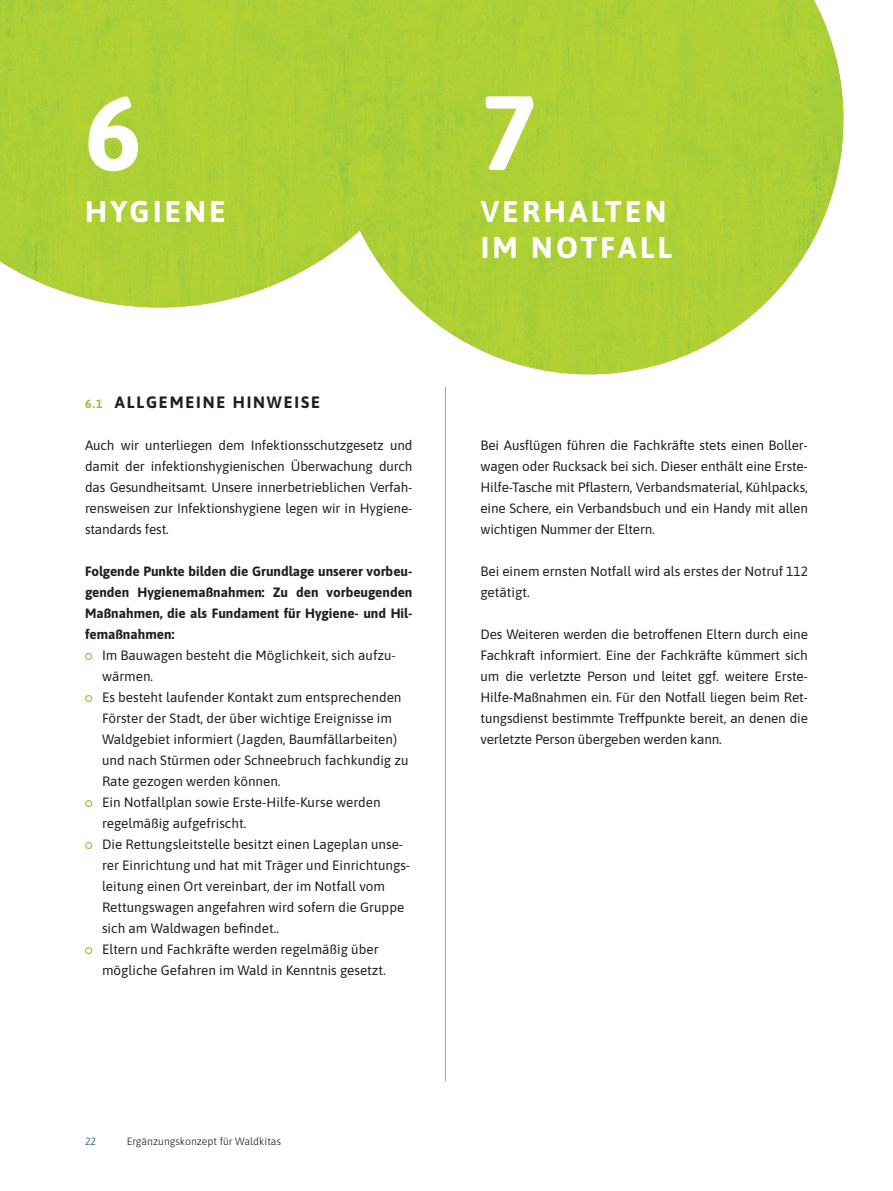
<style>
.page{position:relative;width:893px;height:1191px;background:#fff}
.page>*{position:absolute;margin:0;border:0;box-sizing:border-box;transform-origin:0 0}
.t1{font:700 105px "Asap";color:#fff}
.t2{font:700 30px/36px "Asap";letter-spacing:.11em;color:#fff}
.t3{font:700 16.5px "Asap";letter-spacing:.11em;color:#231f20}
.t4{font:13.5px/21px "Asap";color:#231f20;text-align:justify}
.t5{font:700 13.5px/21px "Asap";color:#231f20;text-align:justify}
.t6{font:300 10.5px "Asap";color:#231f20}
.t7{font:300 10.5px "Asap";color:#0b5358}
.s1{font-size:12px;color:#8bc63e}
</style>
<div class="page">
<img style="left:52px;top:0;width:282px;height:153px">
<img style="left:208px;top:153px;width:126px;height:150px">
<img style="left:52px;top:153px;width:156px;height:154px">
<img style="left:0;top:0;width:52px;height:287px">
<svg style="left:85px;top:653px;width:7px;height:7px"></svg>
<svg style="left:85px;top:695px;width:7px;height:7px"></svg>
<svg style="left:85px;top:800px;width:7px;height:7px"></svg>
<svg style="left:85px;top:842px;width:7px;height:7px"></svg>
<svg style="left:85px;top:947px;width:7px;height:7px"></svg>
<img style="left:385px;top:0;width:458px;height:160px">
<img style="left:385px;top:160px;width:455px;height:161px">
<img style="left:433px;top:321px;width:312px;height:53px">
<img style="left:334px;top:0;width:51px;height:272px">
<hr style="left:445px;top:387px;width:1px;height:693px;background:#8bc63e">
<h1 class="t1" style="left:85px;top:61px;width:58px">6</h1>
<h2 class="t2" style="left:85px;top:192px;width:142px">HYGIENE</h2>
<p class="t3" style="left:85px;top:391px;width:237px"><span class="s1">6.1</span> ALLGEMEINE HINWEISE</p>
<p class="t4" style="left:85px;top:434px;width:329px">Auch wir unterliegen dem Infektionsschutzgesetz und damit der infektionshygienischen Überwachung durch das Gesundheitsamt. Unsere innerbetrieblichen Verfah&shy;rensweisen zur Infektionshygiene legen wir in Hygiene&shy;standards fest.</p>
<p class="t5" style="left:85px;top:560px;width:329px">Folgende Punkte bilden die Grundlage unserer vorbeu&shy;genden Hygienemaßnahmen: Zu den vorbeugenden Maßnahmen, die als Fundament für Hygiene- und Hil&shy;femaßnahmen:</p>
<p class="t4" style="left:102px;top:644px;width:310px;text-align:left">Im Bauwagen besteht die Möglichkeit, sich aufzu&shy;wärmen.<br>Es besteht laufender Kontakt zum entsprechenden Förster der Stadt, der über wichtige Ereignisse im Waldgebiet informiert (Jagden, Baumfällarbeiten) und nach Stürmen oder Schneebruch fachkundig zu Rate gezogen werden können.<br>Ein Notfallplan sowie Erste-Hilfe-Kurse werden regelmäßig aufgefrischt.<br>Die Rettungsleitstelle besitzt einen Lageplan unse&shy;rer Einrichtung und hat mit Träger und Einrichtungs&shy;leitung einen Ort vereinbart, der im Notfall vom Rettungswagen angefahren wird sofern die Gruppe sich am Waldwagen befindet..<br>Eltern und Fachkräfte werden regelmäßig über mögliche Gefahren im Wald in Kenntnis gesetzt.</p>
<p class="t7" style="left:85px;top:1133px;width:13px">22</p>
<p class="t6" style="left:127px;top:1133px;width:156px">Ergänzungskonzept für Waldkitas</p>
<h1 class="t1" style="left:480px;top:60px;width:58px">7</h1>
<h2 class="t2" style="left:481px;top:192px;width:193px">VERHALTEN<br>IM NOTFALL</h2>
<p class="t4" style="left:480px;top:434px;width:329px">Bei Ausflügen führen die Fachkräfte stets einen Boller&shy;wagen oder Rucksack bei sich. Dieser enthält eine Erste-Hilfe-Tasche mit Pflastern, Verbandsmaterial, Kühlpacks, eine Schere, ein Verbandsbuch und ein Handy mit allen wichtigen Nummer der Eltern.</p>
<p class="t4" style="left:480px;top:560px;width:329px">Bei einem ernsten Notfall wird als erstes der Notruf 112 getätigt.</p>
<p class="t4" style="left:480px;top:623px;width:329px">Des Weiteren werden die betroffenen Eltern durch eine Fachkraft informiert. Eine der Fachkräfte kümmert sich um die verletzte Person und leitet ggf. weitere Erste-Hilfe-Maßnahmen ein. Für den Notfall liegen beim Ret&shy;tungsdienst bestimmte Treffpunkte bereit, an denen die verletzte Person übergeben werden kann.</p>
</div>
